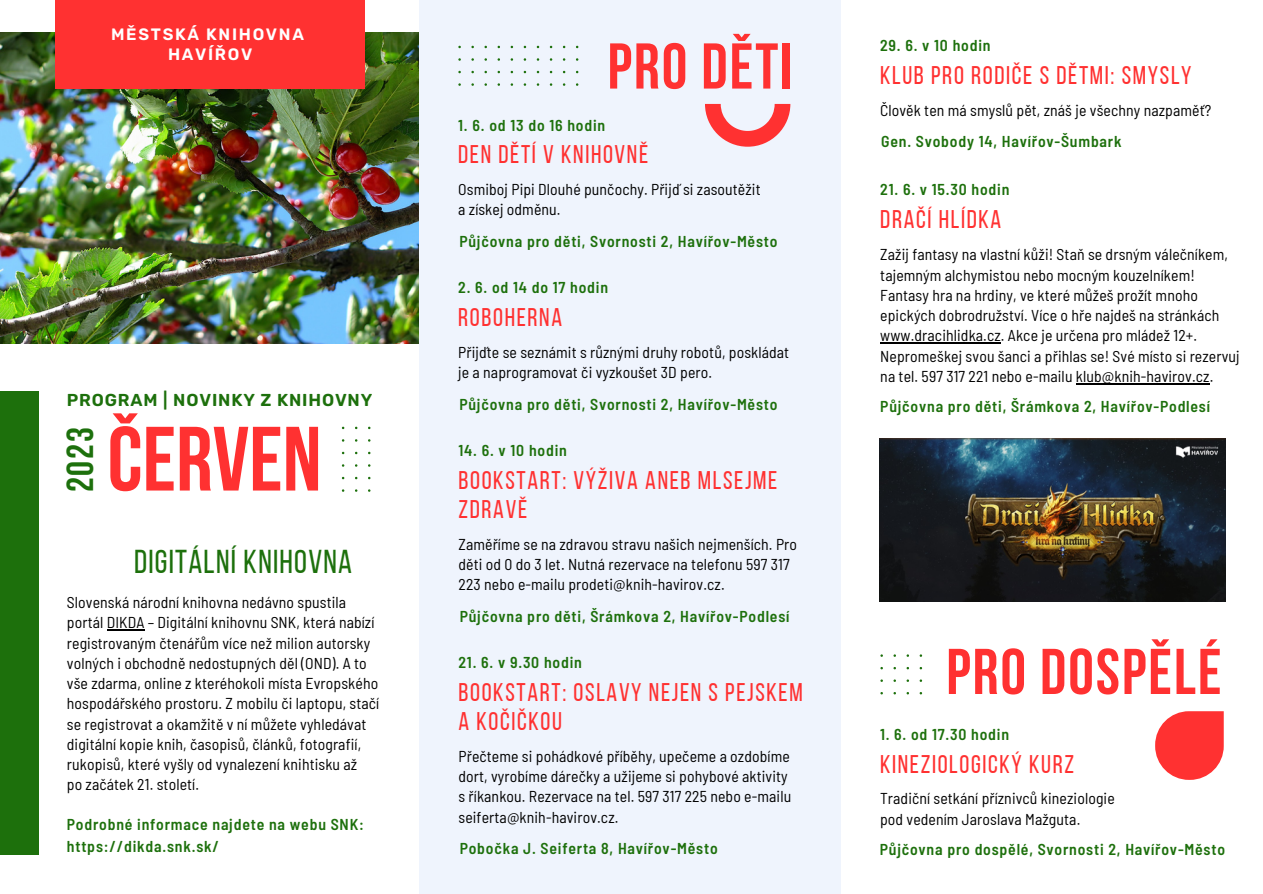
<style>
.page{position:relative;width:1263px;height:894px;background:#fff}
.page>*{position:absolute;margin:0;border:0;box-sizing:border-box;transform-origin:0 0}
.t1{font:700 90.9px "Bebas Neue";color:#ff3131}
.t2{font:700 64.5px "Bebas Neue";letter-spacing:.03em;color:#ff3131}
.t3{font:700 37.5px "Bebas Neue";color:#1d700c}
.t4{font:33px "Bebas Neue";letter-spacing:.04em;color:#1d700c}
.t5{font:25.5px/29.2px "Bebas Neue";letter-spacing:.065em;color:#ff3131}
.t6{font:600 17.25px "Rubik";letter-spacing:.05em;color:#1d700c}
.t7{font:600 16.5px "Rubik";letter-spacing:.105em;color:#fff}
.t8{font:semi-condensed 15.75px/20.2px "Barlow";letter-spacing:.005em;color:#000}
.t9{font:600 semi-condensed 15.75px "Barlow";letter-spacing:.05em;color:#1d700c}
</style>
<div class="page">
<div style="left:419px;top:0;width:421px;height:893px;background:#eff4fd"></div>
<img style="left:0;top:32px;width:419px;height:311px">
<div style="left:56px;top:0;width:309px;height:89px;background:#ff3131"></div>
<svg style="left:458px;top:45px;width:120px;height:41px"></svg>
<svg style="left:705px;top:104px;width:85px;height:43px"></svg>
<svg style="left:341px;top:426px;width:30px;height:65px"></svg>
<div style="left:0;top:391px;width:39px;height:463px;background:#1d700c"></div>
<svg style="left:880px;top:654px;width:43px;height:41px"></svg>
<svg style="left:1155px;top:711px;width:69px;height:68px;background:#ff5151"></svg>
<img style="left:880px;top:438px;width:345px;height:163px">
<hr style="left:107px;top:629px;width:37px;height:1px;background:#000">
<hr style="left:880px;top:342px;width:121px;height:1px;background:#000">
<hr style="left:1076px;top:383px;width:134px;height:1px;background:#000">
<p class="t7" style="left:111px;top:25px;width:194px">MĚSTSKÁ KNIHOVNA</p>
<p class="t7" style="left:168px;top:45px;width:86px">HAVÍŘOV</p>
<p class="t6" style="left:67px;top:390px;width:307px">PROGRAM | NOVINKY Z KNIHOVNY</p>
<p class="t3" style="left:65px;top:492px;width:66px;rotate:-90deg">2023</p>
<p class="t1" style="left:108px;top:422px;width:216px">ČERVEN</p>
<p class="t4" style="left:134px;top:548px;width:219px">DIGITÁLNÍ KNIHOVNA</p>
<p class="t8" style="left:67px;top:591px;width:314px">Slovenská národní knihovna nedávno spustila portál DIKDA – Digitální knihovnu SNK, která nabízí registrovaným čtenářům více než milion autorsky volných i obchodně nedostupných děl (OND). A to vše zdarma, online z kteréhokoli místa Evropského hospodářského prostoru. Z mobilu či laptopu, stačí se registrovat a okamžitě v ní můžete vyhledávat digitální kopie knih, časopisů, článků, fotografií, rukopisů, které vyšly od vynalezení knihtisku až</p>
<p class="t8" style="left:67px;top:773px;width:134px">po začátek 21. století.</p>
<p class="t9" style="left:67px;top:814px;width:298px">Podrobné informace najdete na webu SNK:</p>
<p class="t9" style="left:67px;top:835px;width:154px">https://dikda.snk.sk/</p>
<p class="t2" style="left:607px;top:40px;width:186px">PRO DĚTI</p>
<p class="t9" style="left:458px;top:115px;width:149px">1. 6. od 13 do 16 hodin</p>
<p class="t5" style="left:458px;top:142px;width:191px">DEN DĚTÍ V KNIHOVNĚ</p>
<p class="t8" style="left:458px;top:178px;width:304px">Osmiboj Pipi Dlouhé punčochy. Přijď si zasoutěžit</p>
<p class="t8" style="left:458px;top:199px;width:104px">a získej odměnu.</p>
<p class="t9" style="left:459px;top:231px;width:320px">Půjčovna pro děti, Svornosti 2, Havířov-Město</p>
<p class="t9" style="left:458px;top:277px;width:151px">2. 6. od 14 do 17 hodin</p>
<p class="t5" style="left:458px;top:305px;width:105px">ROBOHERNA</p>
<p class="t8" style="left:458px;top:341px;width:333px">Přijďte se seznámit s různými druhy robotů, poskládat je a naprogramovat či vyzkoušet 3D pero.</p>
<p class="t9" style="left:459px;top:394px;width:320px">Půjčovna pro děti, Svornosti 2, Havířov-Město</p>
<p class="t9" style="left:458px;top:440px;width:110px">14. 6. v 10 hodin</p>
<p class="t5" style="left:458px;top:467px;width:320px">BOOKSTART: VÝŽIVA ANEB MLSEJME<br>ZDRAVĚ</p>
<p class="t8" style="left:458px;top:533px;width:340px">Zaměříme se na zdravou stravu našich nejmenších. Pro děti od 0 do 3 let. Nutná rezervace na telefonu 597 317<br>223 nebo e-mailu prodeti@knih-havirov.cz.</p>
<p class="t9" style="left:460px;top:606px;width:331px">Půjčovna pro děti, Šrámkova 2, Havířov-Podlesí</p>
<p class="t9" style="left:458px;top:652px;width:125px">21. 6. v 9.30 hodin</p>
<p class="t5" style="left:458px;top:679px;width:346px">BOOKSTART: OSLAVY NEJEN S PEJSKEM</p>
<p class="t5" style="left:458px;top:709px;width:105px">A KOČIČKOU</p>
<p class="t8" style="left:458px;top:745px;width:333px">Přečteme si pohádkové příběhy, upečeme a ozdobíme dort, vyrobíme dárečky a užijeme si pohybové aktivity</p>
<p class="t8" style="left:458px;top:785px;width:334px">s říkankou. Rezervace na tel. 597 317 225 nebo e-mailu seiferta@knih-havirov.cz.</p>
<p class="t9" style="left:460px;top:838px;width:260px">Pobočka J. Seiferta 8, Havířov-Město</p>
<p class="t9" style="left:880px;top:36px;width:112px">29. 6. v 10 hodin</p>
<p class="t5" style="left:880px;top:63px;width:313px">KLUB PRO RODIČE S DĚTMI: SMYSLY</p>
<p class="t8" style="left:880px;top:99px;width:333px">Člověk ten má smyslů pět, znáš je všechny nazpaměť?</p>
<p class="t9" style="left:881px;top:132px;width:242px">Gen. Svobody 14, Havířov-Šumbark</p>
<p class="t9" style="left:880px;top:179px;width:131px">21. 6. v 15.30 hodin</p>
<p class="t5" style="left:880px;top:207px;width:123px">DRAČÍ HLÍDKA</p>
<p class="t8" style="left:880px;top:244px;width:349px">Zažij fantasy na vlastní kůži! Staň se drsným válečníkem, tajemným alchymistou nebo mocným kouzelníkem!<br>Fantasy hra na hrdiny, ve které můžeš prožít mnoho epických dobrodružství. Více o hře najdeš na stránkách www.dracihlidka.cz. Akce je určena pro mládež 12+.</p>
<p class="t8" style="left:880px;top:345px;width:361px">Nepromeškej svou šanci a přihlas se! Své místo si rezervuj na tel. 597 317 221 nebo e-mailu klub@knih-havirov.cz.</p>
<p class="t9" style="left:880px;top:395px;width:331px">Půjčovna pro děti, Šrámkova 2, Havířov-Podlesí</p>
<p class="t2" style="left:946px;top:645px;width:277px">PRO DOSPĚLÉ</p>
<p class="t9" style="left:880px;top:723px;width:131px">1. 6. od 17.30 hodin</p>
<p class="t5" style="left:880px;top:751px;width:196px">KINEZIOLOGICKÝ KURZ</p>
<p class="t8" style="left:880px;top:787px;width:236px">Tradiční setkání příznivců kineziologie</p>
<p class="t8" style="left:880px;top:807px;width:202px">pod vedením Jaroslava Mažguta.</p>
<p class="t9" style="left:880px;top:838px;width:347px">Půjčovna pro dospělé, Svornosti 2, Havířov-Město</p>
</div>
